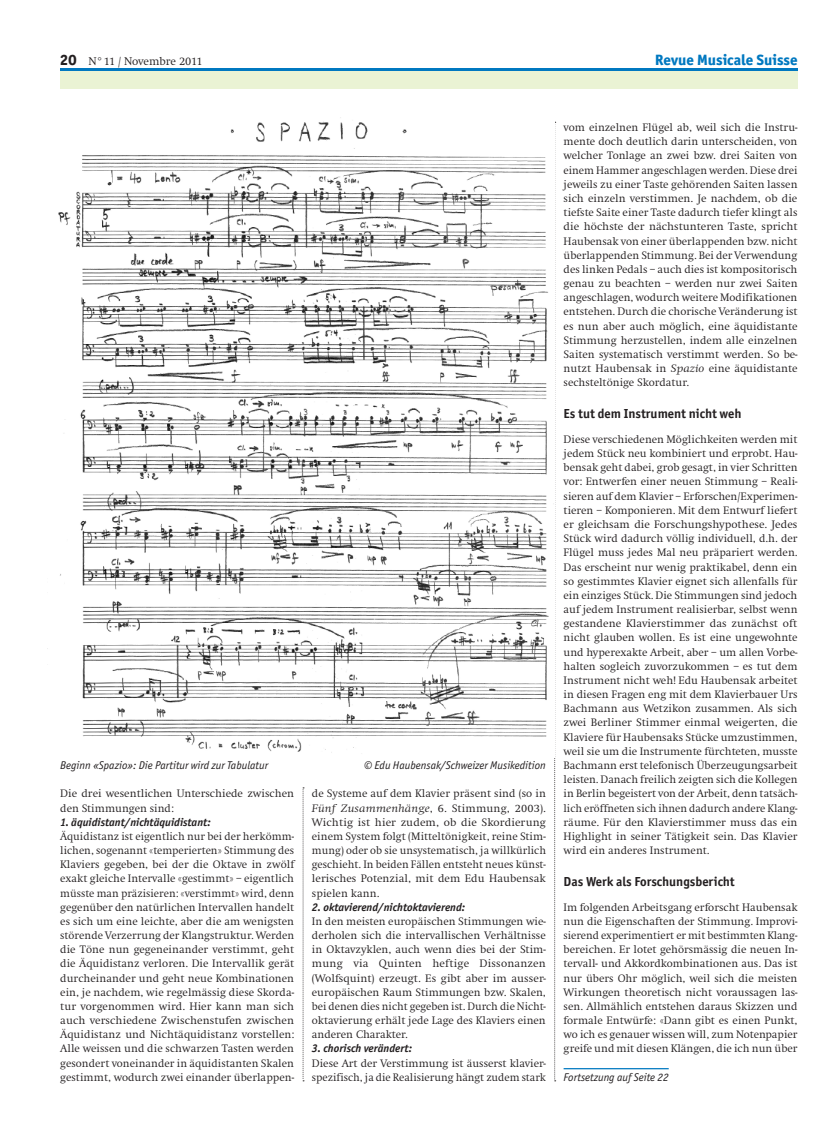
<style>
.page{position:relative;width:833px;height:1134px;background:#fff}
.page>*{position:absolute;margin:0;border:0;box-sizing:border-box;transform-origin:0 0}
.t1{font:800 15px "Officina San ITC";color:#0078c0}
.t2{font:700 13.12px "Officina San ITC";color:#231f20}
.t3{font:300 11.5px "Swift EF";letter-spacing:-.015em;color:#231f20}
.t4{font:300 11.25px/14.1px "Swift EF";color:#231f20;text-align:justify}
.t5{font:italic 11.25px "Officina San ITC";color:#231f20}
.t6{font:italic 700 11.25px "Officina San ITC";color:#231f20}
.s1{font-family:"Officina San ITC";font-weight:800;font-size:15px}
.s2{font-style:italic}
</style>
<div class="page">
<svg style="left:60px;top:68px;width:737px;height:4px;background:#3a96c5"></svg>
<div style="left:60px;top:72px;width:737px;height:17px;background:#eaf3d4"></div>
<svg style="left:303px;top:788px;width:1px;height:293px"></svg>
<svg style="left:554px;top:122px;width:2px;height:959px"></svg>
<img style="left:58px;top:121px;width:496px;height:632px">
<hr style="left:563px;top:1068px;width:105px;height:1px;background:#0078c0">
<p class="t3" style="left:60px;top:55px;width:144px"><span class="s1">20</span> N°11 / Novembre 2011</p>
<h1 class="t1" style="left:655px;top:50px;width:144px">Revue Musicale Suisse</h1>
<p class="t5" style="left:60px;top:759px;width:209px">Beginn «Spazio»: Die Partitur wird zur Tabulatur</p>
<p class="t5" style="left:364px;top:759px;width:183px">© Edu Haubensak/Schweizer Musikedition</p>
<p class="t4" style="left:60px;top:787px;width:235px">Die drei wesentlichen Unterschiede zwischen den Stimmungen sind:</p>
<p class="t6" style="left:60px;top:815px;width:152px">1. äquidistant/nichtäquidistant:</p>
<p class="t4" style="left:60px;top:829px;width:236px">Äquidistanz ist eigentlich nur bei der herkömm&shy;lichen, sogenannt «temperierten» Stimmung des Klaviers gegeben, bei der die Oktave in zwölf exakt gleiche Intervalle «gestimmt» – eigentlich müsste man präzisieren: «verstimmt» wird, denn gegenüber den natürlichen Intervallen handelt es sich um eine leichte, aber die am wenigsten störende Verzerrung der Klangstruktur. Werden die Töne nun gegeneinander verstimmt, geht die Äquidistanz verloren. Die Intervallik gerät durcheinander und geht neue Kombinationen ein, je nachdem, wie regelmässig diese Skorda&shy;tur vorgenommen wird. Hier kann man sich auch verschiedene Zwischenstufen zwischen Äquidistanz und Nichtäquidistanz vorstellen:<br>Alle weissen und die schwarzen Tasten werden gesondert voneinander in äquidistanten Skalen gestimmt, wodurch zwei einander überlappen-</p>
<p class="t4" style="left:312px;top:787px;width:236px">de Systeme auf dem Klavier präsent sind (so in <span class="s2">Fünf Zusammenhänge</span>, 6. Stimmung, 2003).<br>Wichtig ist hier zudem, ob die Skordierung einem System folgt (Mitteltönigkeit, reine Stim&shy;mung) oder ob sie unsystematisch, ja willkürlich geschieht. In beiden Fällen entsteht neues künst&shy;lerisches Potenzial, mit dem Edu Haubensak spielen kann.</p>
<p class="t6" style="left:312px;top:900px;width:155px">2. oktavierend/nichtoktavierend:</p>
<p class="t4" style="left:312px;top:914px;width:235px">In den meisten europäischen Stimmungen wie&shy;derholen sich die intervallischen Verhältnisse in Oktavzyklen, auch wenn dies bei der Stim&shy;mung via Quinten heftige Dissonanzen (Wolfsquint) erzeugt. Es gibt aber im ausser&shy;europäischen Raum Stimmungen bzw. Skalen, bei denen dies nicht gegeben ist. Durch die Nicht&shy;oktavierung erhält jede Lage des Klaviers einen anderen Charakter.</p>
<p class="t6" style="left:312px;top:1042px;width:102px">3. chorisch verändert:</p>
<p class="t4" style="left:312px;top:1056px;width:235px">Diese Art der Verstimmung ist äusserst klavier&shy;spezifisch, ja die Realisierung hängt zudem stark</p>
<p class="t4" style="left:563px;top:121px;width:235px">vom einzelnen Flügel ab, weil sich die Instru&shy;mente doch deutlich darin unterscheiden, von welcher Tonlage an zwei bzw. drei Saiten von einem Hammer angeschlagen werden. Diese drei jeweils zu einer Taste gehörenden Saiten lassen sich einzeln verstimmen. Je nachdem, ob die tiefste Saite einer Taste dadurch tiefer klingt als die höchste der nächstunteren Taste, spricht Haubensak von einer überlappenden bzw. nicht überlappenden Stimmung. Bei der Verwendung des linken Pedals – auch dies ist kompositorisch genau zu beachten – werden nur zwei Saiten angeschlagen, wodurch weitere Modifikationen entstehen. Durch die chorische Veränderung ist es nun aber auch möglich, eine äquidistante Stimmung herzustellen, indem alle einzelnen Saiten systematisch verstimmt werden. So be&shy;nutzt Haubensak in <span class="s2">Spazio</span> eine äquidistante sechsteltönige Skordatur.</p>
<p class="t2" style="left:563px;top:405px;width:179px">Es tut dem Instrument nicht weh</p>
<p class="t4" style="left:563px;top:432px;width:236px">Diese verschiedenen Möglichkeiten werden mit jedem Stück neu kombiniert und erprobt. Hau&shy;bensak geht dabei, grob gesagt, in vier Schritten vor: Entwerfen einer neuen Stimmung – Reali&shy;sieren auf dem Klavier – Erforschen/Experimen&shy;tieren – Komponieren. Mit dem Entwurf liefert er gleichsam die Forschungshypothese. Jedes Stück wird dadurch völlig individuell, d.h. der Flügel muss jedes Mal neu präpariert werden.<br>Das erscheint nur wenig praktikabel, denn ein so gestimmtes Klavier eignet sich allenfalls für ein einziges Stück. Die Stimmungen sind jedoch auf jedem Instrument realisierbar, selbst wenn gestandene Klavierstimmer das zunächst oft nicht glauben wollen. Es ist eine ungewohnte und hyperexakte Arbeit, aber – um allen Vorbe&shy;halten sogleich zuvorzukommen – es tut dem Instrument nicht weh! Edu Haubensak arbeitet in diesen Fragen eng mit dem Klavierbauer Urs Bachmann aus Wetzikon zusammen. Als sich zwei Berliner Stimmer einmal weigerten, die Klaviere für Haubensaks Stücke umzustimmen, weil sie um die Instrumente fürchteten, musste Bachmann erst telefonisch Überzeugungsarbeit leisten. Danach freilich zeigten sich die Kollegen in Berlin begeistert von der Arbeit, denn tatsäch&shy;lich eröffneten sich ihnen dadurch andere Klang&shy;räume. Für den Klavierstimmer muss das ein Highlight in seiner Tätigkeit sein. Das Klavier wird ein anderes Instrument.</p>
<p class="t2" style="left:563px;top:873px;width:173px">Das Werk als Forschungsbericht</p>
<p class="t4" style="left:563px;top:900px;width:235px">Im folgenden Arbeitsgang erforscht Haubensak nun die Eigenschaften der Stimmung. Improvi&shy;sierend experimentiert er mit bestimmten Klang&shy;bereichen. Er lotet gehörsmässig die neuen In&shy;tervall- und Akkordkombinationen aus. Das ist nur übers Ohr möglich, weil sich die meisten Wirkungen theoretisch nicht voraussagen las&shy;sen. Allmählich entstehen daraus Skizzen und formale Entwürfe: «Dann gibt es einen Punkt, wo ich es genauer wissen will, zum Notenpapier greife und mit diesen Klängen, die ich nun über</p>
<p class="t5" style="left:563px;top:1071px;width:107px">Fortsetzung auf Seite 22</p>
</div>
